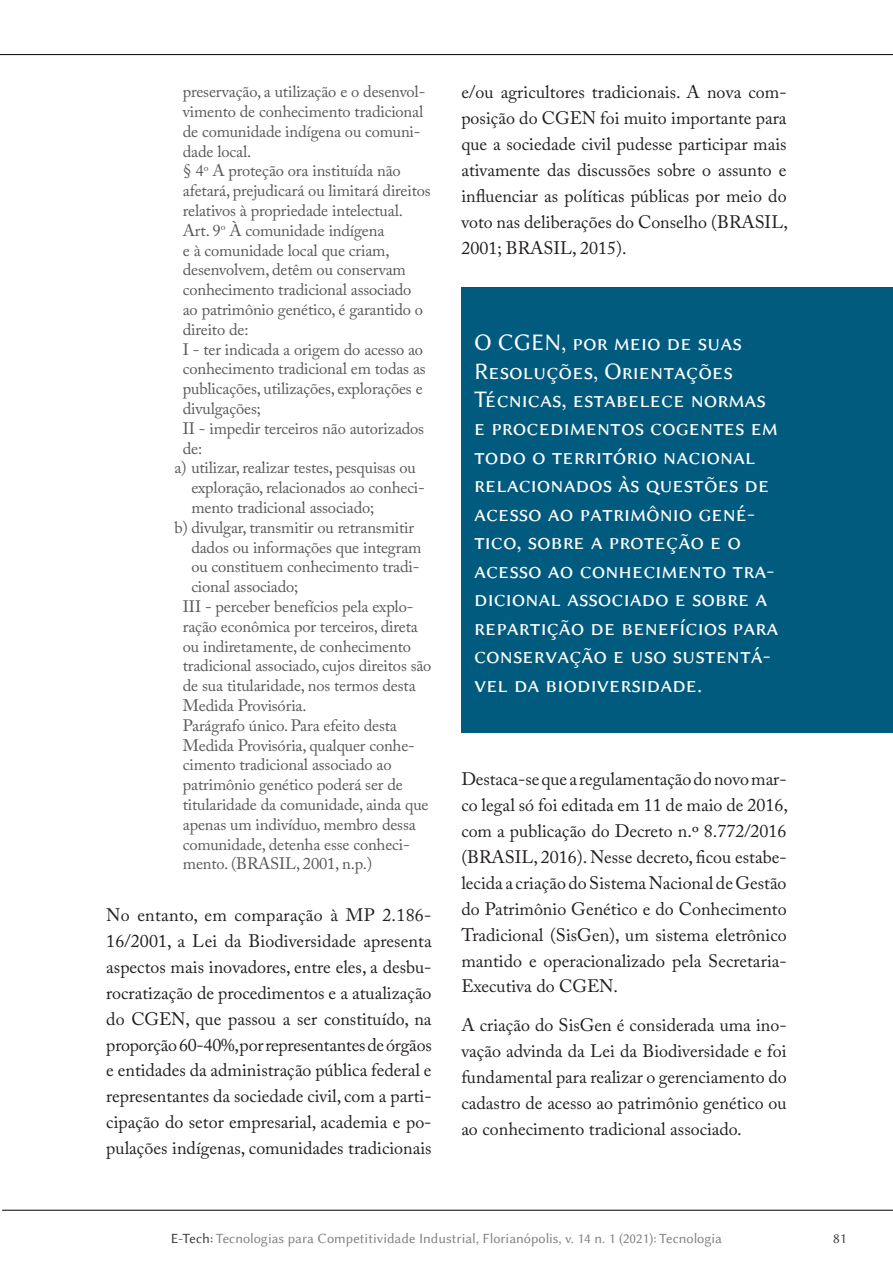
<style>
.page{position:relative;width:893px;height:1263px;background:#fff}
.page>*{position:absolute;margin:0;border:0;box-sizing:border-box;transform-origin:0 0}
.t1{font:24px/28.5px "Lin Biolinum Capitals";color:#fff}
.t2{font:18px/26px "Adobe Caslon Pro";color:#231f20;text-align:justify}
.t3{font:16.5px "Adobe Caslon Pro";letter-spacing:-.01em;color:#57585a}
.t4{font:14.25px "Lin Biolinum";color:#808285}
.t5{font:14.25px "Lin Biolinum";color:#3e3e3f}
.s1{color:#3e3e3f}
</style>
<div class="page">
<hr style="left:2px;top:1210px;width:891px;height:1px;background:#000">
<hr style="left:0;top:54px;width:893px;height:1px;background:#000">
<div style="left:461px;top:288px;width:432px;height:445px;background:#005b7f"></div>
<p class="t3" style="left:183px;top:82px;width:244px">preservação, a utilização e o desenvol-</p>
<p class="t3" style="left:183px;top:102px;width:242px">vimento de conhecimento tradicional</p>
<p class="t3" style="left:183px;top:121px;width:239px">de comunidade indígena ou comuni-</p>
<p class="t3" style="left:183px;top:141px;width:70px">dade local.</p>
<p class="t3" style="left:183px;top:161px;width:219px">§ 4<sup>o</sup> A proteção ora instituída não</p>
<p class="t3" style="left:183px;top:181px;width:249px">afetará, prejudicará ou limitará direitos</p>
<p class="t3" style="left:183px;top:201px;width:222px">relativos à propriedade intelectual.</p>
<p class="t3" style="left:183px;top:220px;width:203px">Art. 9<sup>o</sup> À comunidade indígena</p>
<p class="t3" style="left:183px;top:240px;width:208px">e à comunidade local que criam,</p>
<p class="t3" style="left:183px;top:260px;width:225px">desenvolvem, detêm ou conservam</p>
<p class="t3" style="left:183px;top:280px;width:230px">conhecimento tradicional associado</p>
<p class="t3" style="left:183px;top:300px;width:242px">ao patrimônio genético, é garantido o</p>
<p class="t3" style="left:183px;top:319px;width:67px">direito de:</p>
<p class="t3" style="left:183px;top:339px;width:242px">I - ter indicada a origem do acesso ao</p>
<p class="t3" style="left:183px;top:359px;width:244px">conhecimento tradicional em todas as</p>
<p class="t3" style="left:183px;top:379px;width:241px">publicações, utilizações, explorações e</p>
<p class="t3" style="left:183px;top:399px;width:80px">divulgações;</p>
<p class="t3" style="left:183px;top:418px;width:243px">II - impedir terceiros não autorizados</p>
<p class="t3" style="left:183px;top:438px;width:21px">de:</p>
<p class="t3" style="left:174px;top:458px;width:243px">a) utilizar, realizar testes, pesquisas ou</p>
<p class="t3" style="left:191px;top:478px;width:235px">exploração, relacionados ao conheci-</p>
<p class="t3" style="left:191px;top:498px;width:184px">mento tradicional associado;</p>
<p class="t3" style="left:174px;top:517px;width:241px">b) divulgar, transmitir ou retransmitir</p>
<p class="t3" style="left:191px;top:537px;width:232px">dados ou informações que integram</p>
<p class="t3" style="left:191px;top:557px;width:230px">ou constituem conhecimento tradi-</p>
<p class="t3" style="left:191px;top:577px;width:109px">cional associado;</p>
<p class="t3" style="left:183px;top:597px;width:232px">III - perceber benefícios pela explo-</p>
<p class="t3" style="left:183px;top:616px;width:236px">ração econômica por terceiros, direta</p>
<p class="t3" style="left:183px;top:636px;width:230px">ou indiretamente, de conhecimento</p>
<p class="t3" style="left:183px;top:656px;width:250px">tradicional associado, cujos direitos são</p>
<p class="t3" style="left:183px;top:676px;width:234px">de sua titularidade, nos termos desta</p>
<p class="t3" style="left:183px;top:696px;width:125px">Medida Provisória.</p>
<p class="t3" style="left:183px;top:715px;width:216px">Parágrafo único. Para efeito desta</p>
<p class="t3" style="left:183px;top:735px;width:234px">Medida Provisória, qualquer conhe-</p>
<p class="t3" style="left:183px;top:755px;width:210px">cimento tradicional associado ao</p>
<p class="t3" style="left:183px;top:775px;width:221px">patrimônio genético poderá ser de</p>
<p class="t3" style="left:183px;top:795px;width:247px">titularidade da comunidade, ainda que</p>
<p class="t3" style="left:183px;top:814px;width:234px">apenas um indivíduo, membro dessa</p>
<p class="t3" style="left:183px;top:834px;width:228px">comunidade, detenha esse conheci-</p>
<p class="t3" style="left:183px;top:854px;width:191px">mento. (BRASIL, 2001, n.p.)</p>
<p class="t2" style="left:106px;top:902px;width:327px">No entanto, em comparação à MP 2.186- 16/2001, a Lei da Biodiversidade apresenta aspectos mais inovadores, entre eles, a desbu&shy;rocratização de procedimentos e a atualização do CGEN, que passou a ser constituído, na proporção 60-40%, por representantes de órgãos e entidades da administração pública federal e representantes da sociedade civil, com a parti&shy;cipação do setor empresarial, academia e po&shy;pulações indígenas, comunidades tradicionais</p>
<p class="t2" style="left:461px;top:79px;width:328px">e/ou agricultores tradicionais. A nova com&shy;posição do CGEN foi muito importante para que a sociedade civil pudesse participar mais ativamente das discussões sobre o assunto e influenciar as políticas públicas por meio do voto nas deliberações do Conselho (BRASIL, 2001; BRASIL, 2015).</p>
<p class="t1" style="left:474px;top:328px;width:306px">O CGEN, por meio de suas<br>Resoluções, Orientações<br>Técnicas, estabelece normas e procedimentos cogentes em todo o território nacional relacionados às questões de acesso ao patrimônio gené&shy;tico, sobre a proteção e o acesso ao conhecimento tra&shy;dicional associado e sobre a repartição de benefícios para conservação e uso sustentá&shy;vel da biodiversidade.</p>
<p class="t2" style="left:461px;top:766px;width:328px">Destaca-se que a regulamentação do novo mar&shy;co legal só foi editada em 11 de maio de 2016, com a publicação do Decreto n.º 8.772/2016 (BRASIL, 2016). Nesse decreto, ficou estabe&shy;lecida a criação do Sistema Nacional de Gestão do Patrimônio Genético e do Conhecimento Tradicional (SisGen), um sistema eletrônico mantido e operacionalizado pela Secretaria-Executiva do CGEN.</p>
<p class="t2" style="left:461px;top:1012px;width:327px">A criação do SisGen é considerada uma ino&shy;vação advinda da Lei da Biodiversidade e foi fundamental para realizar o gerenciamento do cadastro de acesso ao patrimônio genético ou ao conhecimento tradicional associado.</p>
<p class="t4" style="left:171px;top:1230px;width:553px"><span class="s1">E-Tech:</span> Tecnologias para Competitividade Industrial, Florianópolis, v. 14 n. 1 (2021): Tecnologia</p>
<p class="t5" style="left:833px;top:1230px;width:15px">81</p>
</div>
